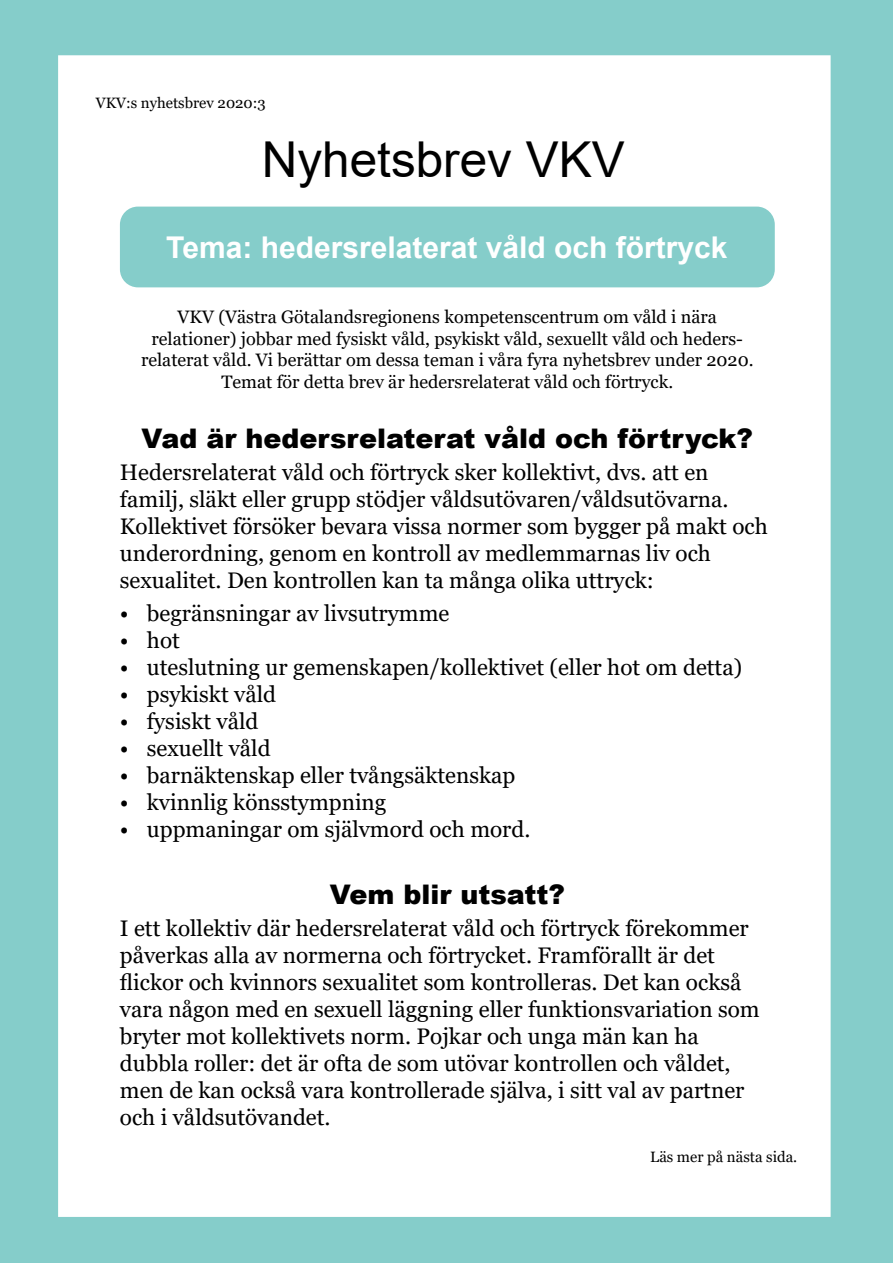
<style>
.page{position:relative;width:893px;height:1263px;background:#fff}
.page>*{position:absolute;margin:0;border:0;box-sizing:border-box;transform-origin:0 0}
.t1{font:49.5px "Arial";color:#000}
.t2{font:700 30px "Arial";color:#fff}
.t3{font:900 27px "Arial";color:#000}
.t4{font:22.5px/27px "Georgia";color:#000}
.t5{font:18px/21.6px "Georgia";color:#000;text-align:center}
.t6{font:15px "Georgia";color:#000}
</style>
<div class="page">
<div style="left:0;top:55px;width:58px;height:1162px;background:#85cdca"></div>
<div style="left:831px;top:55px;width:62px;height:1162px;background:#85cdca"></div>
<div style="left:0;top:0;width:893px;height:55px;background:#85cdca"></div>
<div style="left:0;top:1217px;width:893px;height:46px;background:#85cdca"></div>
<div style="left:120px;top:207px;width:655px;height:80px;background:#85cdca;border-radius:18px"></div>
<p class="t6" style="left:96px;top:94px;width:172px">VKV:s nyhetsbrev 2020:3</p>
<h1 class="t1" style="left:262px;top:126px;width:365px">Nyhetsbrev VKV</h1>
<h2 class="t2" style="left:166px;top:226px;width:563px">Tema: hedersrelaterat våld och förtryck</h2>
<p class="t5" style="left:141px;top:306px;width:614px">VKV (Västra Götalandsregionens kompetenscentrum om våld i nära relationer) jobbar med fysiskt våld, psykiskt våld, sexuellt våld och heders&shy;relaterat våld. Vi berättar om dessa teman i våra fyra nyhetsbrev under 2020.<br>Temat för detta brev är hedersrelaterat våld och förtryck.</p>
<p class="t3" style="left:142px;top:419px;width:613px">Vad är hedersrelaterat våld och förtryck?</p>
<p class="t4" style="left:120px;top:459px;width:649px">Hedersrelaterat våld och förtryck sker kollektivt, dvs. att en familj, släkt eller grupp stödjer våldsutövaren/våldsutövarna.<br>Kollektivet försöker bevara vissa normer som bygger på makt och underordning, genom en kontroll av medlemmarnas liv och sexualitet. Den kontrollen kan ta många olika uttryck:</p>
<p class="t4" style="left:120px;top:600px;width:331px">• begränsningar av livsutrymme</p>
<p class="t4" style="left:120px;top:627px;width:61px">• hot</p>
<p class="t4" style="left:120px;top:654px;width:624px">• uteslutning ur gemenskapen/kollektivet (eller hot om detta)</p>
<p class="t4" style="left:120px;top:681px;width:158px">• psykiskt våld</p>
<p class="t4" style="left:120px;top:708px;width:140px">• fysiskt våld</p>
<p class="t4" style="left:120px;top:735px;width:152px">• sexuellt våld</p>
<p class="t4" style="left:120px;top:762px;width:397px">• barnäktenskap eller tvångsäktenskap</p>
<p class="t4" style="left:120px;top:789px;width:268px">• kvinnlig könsstympning</p>
<p class="t4" style="left:120px;top:816px;width:412px">• uppmaningar om självmord och mord.</p>
<p class="t3" style="left:330px;top:875px;width:237px">Vem blir utsatt?</p>
<p class="t4" style="left:120px;top:915px;width:641px">I ett kollektiv där hedersrelaterat våld och förtryck förekommer påverkas alla av normerna och förtrycket. Framförallt är det flickor och kvinnors sexualitet som kontrolleras. Det kan också vara någon med en sexuell läggning eller funktionsvariation som bryter mot kollektivets norm. Pojkar och unga män kan ha dubbla roller: det är ofta de som utövar kontrollen och våldet, men de kan också vara kontrollerade själva, i sitt val av partner och i våldsutövandet.</p>
<p class="t6" style="left:650px;top:1147px;width:149px">Läs mer på nästa sida.</p>
</div>
